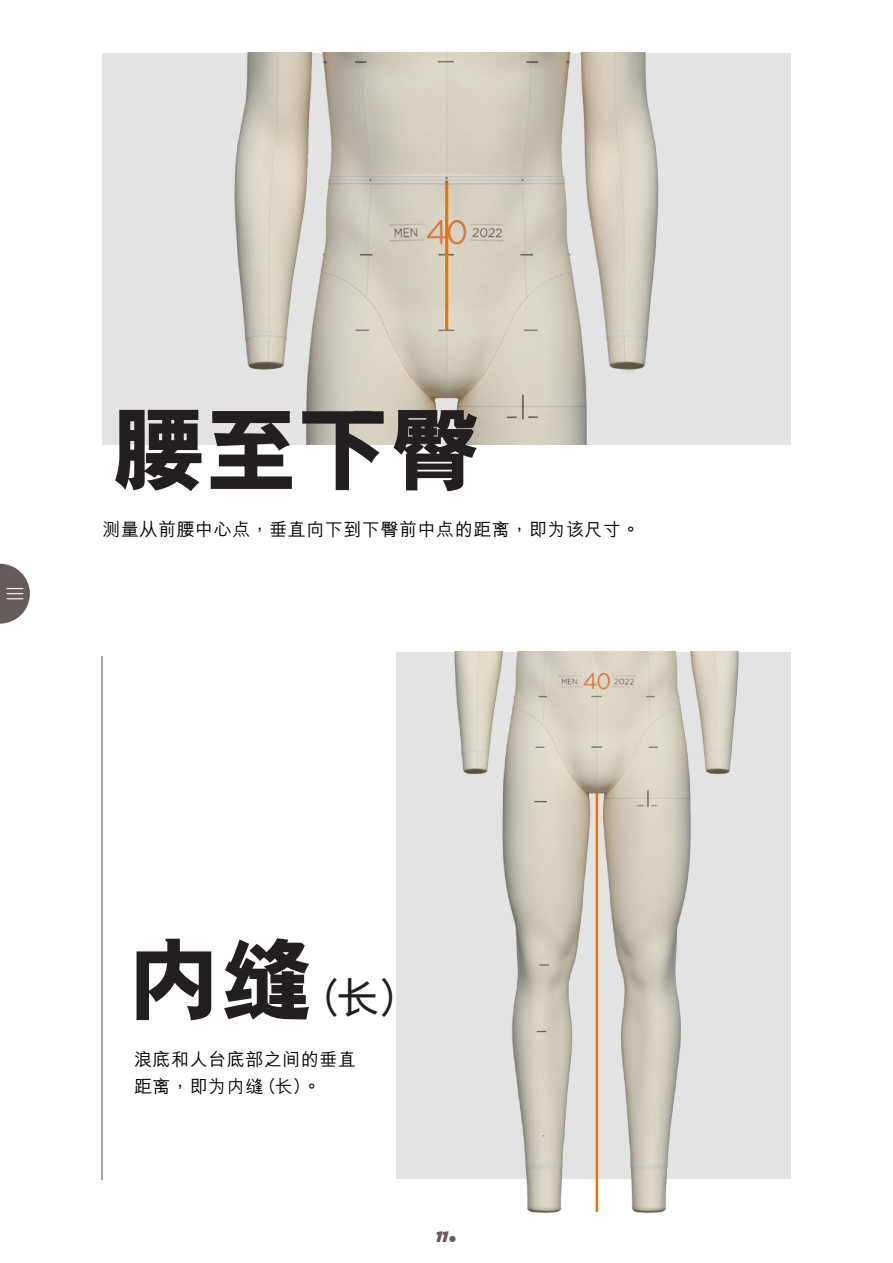
<style>
.page{position:relative;width:893px;height:1263px;background:#fff}
.page>*{position:absolute;margin:0;border:0;box-sizing:border-box;transform-origin:0 0}
.t1{font:800 92.25px "M Hei HKS";color:#231f20}
.t2{font:700 43.2px "M Hei HKS";color:#231f20}
.t3{font:500 18px/27px "M Hei HKS";letter-spacing:.03em;color:#000}
.t4{font:italic 900 15px "Gotham";color:#655c5b}
.s1{font-weight:800;font-size:92.25px}
.s2{font-family:"Futura";font-weight:700;font-style:normal;font-size:30px}
</style>
<div class="page">
<hr style="left:101px;top:656px;width:2px;height:524px;background:#655c5b">
<div style="left:102px;top:53px;width:688px;height:391px;background:#e3e3e3"></div>
<img style="left:234px;top:53px;width:425px;height:391px">
<svg style="left:0;top:564px;width:30px;height:60px"></svg>
<div style="left:397px;top:652px;width:394px;height:526px;background:#e3e3e3"></div>
<img style="left:434px;top:652px;width:325px;height:561px">
<h1 class="t1" style="left:113px;top:388px;width:370px">腰至下臀</h1>
<p class="t3" style="left:103px;top:515px;width:539px">測量從前腰中心點，垂直向下到下臀前中點的距離，即為該尺寸。</p>
<h2 class="t2" style="left:128px;top:967px;width:293px"><span class="s1">內縫</span>（長）</h2>
<p class="t3" style="left:134px;top:1044px;width:223px">浪底和人台底部之間的垂直距離，即為內縫（長）。</p>
<p class="t4" style="left:435px;top:1228px;width:24px">11<span class="s2">.</span></p>
</div>
